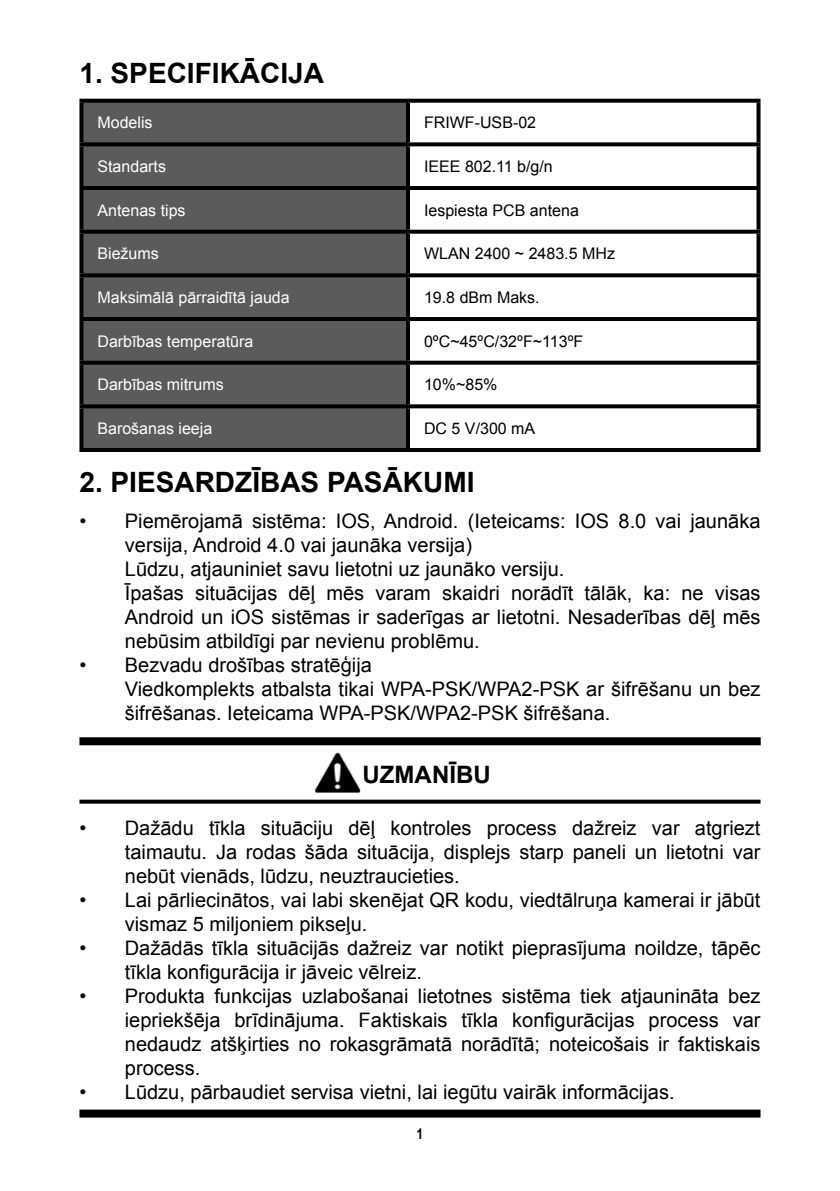
<style>
.page{position:relative;width:840px;height:1191px;background:#fff}
.page>*{position:absolute;margin:0;border:0;box-sizing:border-box;transform-origin:0 0}
.t1{font:700 28px "Arial";color:#000}
.t2{font:700 24px "Arial";color:#000}
.t3{font:20px/24px "Arial";color:#000}
.t4{font:16px "Arial";color:#000}
.t5{font:16px "Arial";color:#fff}
.t6{font:700 14.8px "Arial Narrow";color:#000}
</style>
<div class="page">
<div style="left:83px;top:103px;width:323px;height:345px;background:#5b5b5c"></div>
<svg style="left:79px;top:99px;width:329px;height:4px"></svg>
<svg style="left:79px;top:103px;width:4px;height:39px"></svg>
<svg style="left:408px;top:99px;width:352px;height:4px"></svg>
<hr style="left:406px;top:103px;width:4px;height:39px;background:#000">
<svg style="left:756px;top:103px;width:4px;height:39px"></svg>
<svg style="left:79px;top:142px;width:329px;height:4px"></svg>
<svg style="left:79px;top:146px;width:4px;height:40px"></svg>
<svg style="left:408px;top:142px;width:352px;height:4px"></svg>
<hr style="left:406px;top:146px;width:4px;height:40px;background:#000">
<svg style="left:756px;top:146px;width:4px;height:40px"></svg>
<hr style="left:79px;top:186px;width:329px;height:4px;background:#000">
<svg style="left:79px;top:190px;width:4px;height:40px"></svg>
<hr style="left:408px;top:186px;width:352px;height:4px;background:#000">
<hr style="left:406px;top:190px;width:4px;height:40px;background:#000">
<svg style="left:756px;top:190px;width:4px;height:40px"></svg>
<svg style="left:79px;top:230px;width:329px;height:4px"></svg>
<svg style="left:79px;top:234px;width:4px;height:39px"></svg>
<svg style="left:408px;top:230px;width:352px;height:4px"></svg>
<hr style="left:406px;top:234px;width:4px;height:39px;background:#000">
<svg style="left:756px;top:234px;width:4px;height:39px"></svg>
<svg style="left:79px;top:273px;width:329px;height:4px"></svg>
<svg style="left:79px;top:277px;width:4px;height:40px"></svg>
<svg style="left:408px;top:273px;width:352px;height:4px"></svg>
<hr style="left:406px;top:277px;width:4px;height:40px;background:#000">
<svg style="left:756px;top:277px;width:4px;height:40px"></svg>
<hr style="left:79px;top:317px;width:329px;height:4px;background:#000">
<svg style="left:79px;top:321px;width:4px;height:40px"></svg>
<hr style="left:408px;top:317px;width:352px;height:4px;background:#000">
<hr style="left:406px;top:321px;width:4px;height:40px;background:#000">
<svg style="left:756px;top:321px;width:4px;height:40px"></svg>
<svg style="left:79px;top:361px;width:329px;height:4px"></svg>
<svg style="left:79px;top:365px;width:4px;height:39px"></svg>
<svg style="left:408px;top:361px;width:352px;height:4px"></svg>
<hr style="left:406px;top:365px;width:4px;height:39px;background:#000">
<svg style="left:756px;top:365px;width:4px;height:39px"></svg>
<svg style="left:79px;top:404px;width:329px;height:4px"></svg>
<svg style="left:79px;top:408px;width:4px;height:40px"></svg>
<svg style="left:408px;top:404px;width:352px;height:4px"></svg>
<hr style="left:406px;top:408px;width:4px;height:40px;background:#000">
<svg style="left:756px;top:408px;width:4px;height:40px"></svg>
<hr style="left:79px;top:448px;width:329px;height:4px;background:#000">
<hr style="left:408px;top:448px;width:352px;height:4px;background:#000">
<img style="left:314px;top:752px;width:47px;height:41px">
<div style="left:79px;top:737px;width:681px;height:8px;background:#000"></div>
<svg style="left:79px;top:799px;width:681px;height:4px;background:#2a2a2a"></svg>
<div style="left:79px;top:1109px;width:681px;height:8px;background:#000"></div>
<h1 class="t1" style="left:79px;top:54px;width:246px">1. SPECIFIKĀCIJA</h1>
<p class="t5" style="left:97px;top:112px;width:57px">Modelis</p>
<p class="t4" style="left:424px;top:112px;width:113px">FRIWF-USB-02</p>
<p class="t5" style="left:97px;top:156px;width:70px">Standarts</p>
<p class="t4" style="left:424px;top:156px;width:130px">IEEE 802.11 b/g/n</p>
<p class="t5" style="left:97px;top:200px;width:90px">Antenas tips</p>
<p class="t4" style="left:424px;top:200px;width:156px">Iespiesta PCB antena</p>
<p class="t5" style="left:97px;top:243px;width:63px">Biežums</p>
<p class="t4" style="left:424px;top:243px;width:192px">WLAN 2400 ~ 2483.5 MHz</p>
<p class="t5" style="left:97px;top:287px;width:194px">Maksimālā pārraidītā jauda</p>
<p class="t4" style="left:424px;top:287px;width:117px">19.8 dBm Maks.</p>
<p class="t5" style="left:97px;top:330px;width:157px">Darbības temperatūra</p>
<p class="t4" style="left:424px;top:330px;width:161px">0ºC~45ºC/32ºF~113ºF</p>
<p class="t5" style="left:97px;top:374px;width:128px">Darbības mitrums</p>
<p class="t4" style="left:424px;top:374px;width:75px">10%~85%</p>
<p class="t5" style="left:97px;top:418px;width:116px">Barošanas ieeja</p>
<p class="t4" style="left:424px;top:418px;width:113px">DC 5 V/300 mA</p>
<h1 class="t1" style="left:79px;top:464px;width:396px">2. PIESARDZĪBAS PASĀKUMI</h1>
<p class="t3" style="left:125px;top:509px;width:636px;text-indent:-45px">• Piemērojamā sistēma: IOS, Android. (Ieteicams: IOS 8.0 vai jaunāka versija, Android 4.0 vai jaunāka versija)<br>Lūdzu, atjauniniet savu lietotni uz jaunāko versiju.<br>Īpašas situācijas dēļ mēs varam skaidri norādīt tālāk, ka: ne visas Android un iOS sistēmas ir saderīgas ar lietotni. Nesaderības dēļ mēs nebūsim atbildīgi par nevienu problēmu.</p>
<p class="t3" style="left:125px;top:653px;width:636px;text-indent:-45px">• Bezvadu drošības stratēģija<br>Viedkomplekts atbalsta tikai WPA-PSK/WPA2-PSK ar šifrēšanu un bez šifrēšanas. Ieteicama WPA-PSK/WPA2-PSK šifrēšana.</p>
<p class="t2" style="left:362px;top:758px;width:129px">UZMANĪBU</p>
<p class="t3" style="left:125px;top:816px;width:636px;text-align:justify;text-indent:-45px">• Dažādu tīkla situāciju dēļ kontroles process dažreiz var atgriezt taimautu. Ja rodas šāda situācija, displejs starp paneli un lietotni var nebūt vienāds, lūdzu, neuztraucieties.</p>
<p class="t3" style="left:125px;top:888px;width:636px;text-indent:-45px">• Lai pārliecinātos, vai labi skenējat QR kodu, viedtālruņa kamerai ir jābūt vismaz 5 miljoniem pikseļu.</p>
<p class="t3" style="left:125px;top:936px;width:636px;text-indent:-45px">• Dažādās tīkla situācijās dažreiz var notikt pieprasījuma noildze, tāpēc tīkla konfigurācija ir jāveic vēlreiz.</p>
<p class="t3" style="left:125px;top:984px;width:636px;text-align:justify;text-indent:-45px">• Produkta funkcijas uzlabošanai lietotnes sistēma tiek atjaunināta bez iepriekšēja brīdinājuma. Faktiskais tīkla konfigurācijas process var nedaudz atšķirties no rokasgrāmatā norādītā; noteicošais ir faktiskais process.</p>
<p class="t3" style="left:79px;top:1080px;width:596px">• Lūdzu, pārbaudiet servisa vietni, lai iegūtu vairāk informācijas.</p>
<p class="t6" style="left:416px;top:1122px;width:8px">1</p>
</div>
